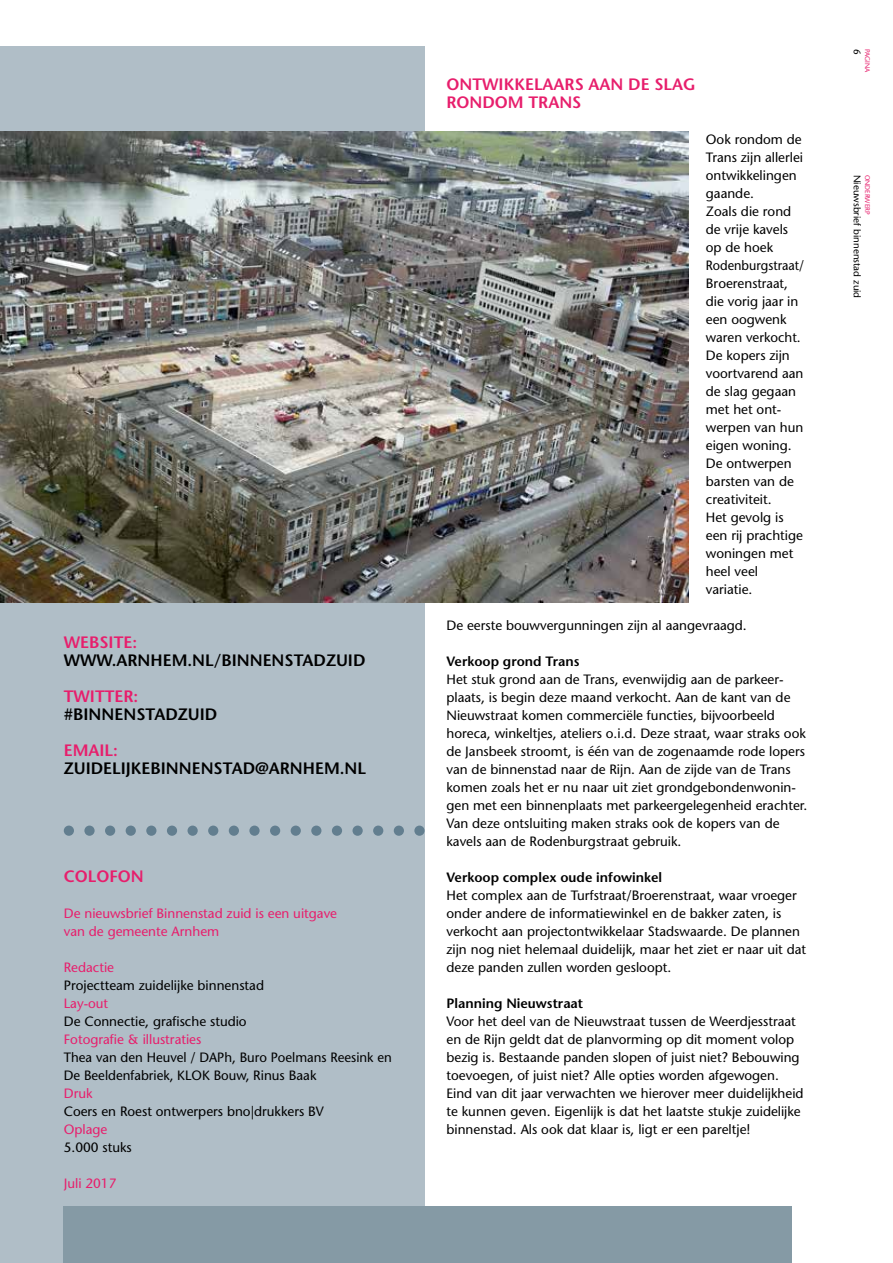
<style>
.page{position:relative;width:893px;height:1263px;background:#fff}
.page>*{position:absolute;margin:0;border:0;box-sizing:border-box;transform-origin:0 0}
.t1{font:600 16.5px "Stone Sans";color:#000}
.t2{font:600 16.5px/18px "Stone Sans";color:#e71e6c}
.t3{font:13.5px/18px "Stone Sans";color:#000}
.t4{font:13.5px/18px "Stone Sans";color:#e71e6c}
.t5{font:600 13.5px "Stone Sans";color:#000}
.t6{font:9.75px "Stone Sans";color:#000}
.t7{font:6.75px "Stone Sans";color:#e71e6c}
</style>
<div class="page">
<div style="left:0;top:47px;width:425px;height:1216px;background:#b0bec7"></div>
<div style="left:64px;top:825px;width:10px;height:11px;background:#627e8f;border-radius:50%"></div>
<div style="left:84px;top:825px;width:11px;height:11px;background:#627e8f;border-radius:50%"></div>
<div style="left:105px;top:825px;width:10px;height:11px;background:#627e8f;border-radius:50%"></div>
<div style="left:126px;top:825px;width:10px;height:11px;background:#627e8f;border-radius:50%"></div>
<div style="left:146px;top:825px;width:10px;height:11px;background:#627e8f;border-radius:50%"></div>
<div style="left:167px;top:825px;width:10px;height:11px;background:#627e8f;border-radius:50%"></div>
<div style="left:188px;top:825px;width:10px;height:11px;background:#627e8f;border-radius:50%"></div>
<div style="left:208px;top:825px;width:10px;height:11px;background:#627e8f;border-radius:50%"></div>
<div style="left:229px;top:825px;width:10px;height:11px;background:#627e8f;border-radius:50%"></div>
<div style="left:249px;top:825px;width:11px;height:11px;background:#627e8f;border-radius:50%"></div>
<div style="left:270px;top:825px;width:10px;height:11px;background:#627e8f;border-radius:50%"></div>
<div style="left:291px;top:825px;width:10px;height:11px;background:#627e8f;border-radius:50%"></div>
<div style="left:311px;top:825px;width:10px;height:11px;background:#627e8f;border-radius:50%"></div>
<div style="left:332px;top:825px;width:10px;height:11px;background:#627e8f;border-radius:50%"></div>
<div style="left:352px;top:825px;width:11px;height:11px;background:#627e8f;border-radius:50%"></div>
<div style="left:373px;top:825px;width:10px;height:11px;background:#627e8f;border-radius:50%"></div>
<div style="left:394px;top:825px;width:10px;height:11px;background:#627e8f;border-radius:50%"></div>
<div style="left:414px;top:825px;width:11px;height:11px;background:#627e8f;border-radius:50%"></div>
<img style="left:0;top:131px;width:689px;height:472px">
<div style="left:64px;top:1207px;width:728px;height:56px;background:#859aa5"></div>
<p class="t2" style="left:64px;top:633px;width:75px">WEBSITE:</p>
<p class="t1" style="left:64px;top:650px;width:303px">WWW.ARNHEM.NL/BINNENSTADZUID</p>
<p class="t2" style="left:64px;top:687px;width:76px">TWITTER:</p>
<p class="t1" style="left:64px;top:704px;width:155px">#BINNENSTADZUID</p>
<p class="t2" style="left:64px;top:741px;width:56px">EMAIL:</p>
<p class="t1" style="left:64px;top:758px;width:304px">ZUIDELIJKEBINNENSTAD@ARNHEM.NL</p>
<p class="t2" style="left:64px;top:867px;width:81px">COLOFON</p>
<p class="t4" style="left:64px;top:904px;width:275px">De nieuwsbrief Binnenstad zuid is een uitgave van de gemeente Arnhem</p>
<p class="t4" style="left:64px;top:958px;width:52px">Redactie</p>
<p class="t3" style="left:64px;top:976px;width:202px">Projectteam zuidelijke binnenstad</p>
<p class="t4" style="left:64px;top:994px;width:46px">Lay-out</p>
<p class="t3" style="left:64px;top:1012px;width:184px">De Connectie, grafische studio</p>
<p class="t4" style="left:64px;top:1030px;width:139px">Fotografie &amp; illustraties</p>
<p class="t3" style="left:64px;top:1048px;width:330px">Thea van den Heuvel / DAPh, Buro Poelmans Reesink en<br>De Beeldenfabriek, KLOK Bouw, Rinus Baak</p>
<p class="t4" style="left:64px;top:1084px;width:30px">Druk</p>
<p class="t3" style="left:64px;top:1102px;width:262px">Coers en Roest ontwerpers bno|drukkers BV</p>
<p class="t4" style="left:64px;top:1120px;width:45px">Oplage</p>
<p class="t3" style="left:64px;top:1138px;width:70px">5.000 stuks</p>
<p class="t4" style="left:64px;top:1174px;width:54px">Juli 2017</p>
<p class="t2" style="left:446px;top:75px;width:251px">ONTWIKKELAARS AAN DE SLAG<br>RONDOM TRANS</p>
<p class="t3" style="left:706px;top:130px;width:100px">Ook rondom de<br>Trans zijn allerlei ontwikkelingen gaande.<br>Zoals die rond de vrije kavels op de hoek<br>Rodenburgstraat/<br>Broerenstraat, die vorig jaar in een oogwenk waren verkocht.<br>De kopers zijn voortvarend aan de slag gegaan met het ont&shy;werpen van hun eigen woning.<br>De ontwerpen barsten van de creativiteit.<br>Het gevolg is een rij prachtige woningen met heel veel variatie.</p>
<p class="t3" style="left:446px;top:616px;width:302px">De eerste bouwvergunningen zijn al aangevraagd.</p>
<p class="t5" style="left:446px;top:653px;width:135px">Verkoop grond Trans</p>
<p class="t3" style="left:446px;top:670px;width:362px">Het stuk grond aan de Trans, evenwijdig aan de parkeer&shy;plaats, is begin deze maand verkocht. Aan de kant van de Nieuwstraat komen commerciële functies, bijvoorbeeld horeca, winkeltjes, ateliers o.i.d. Deze straat, waar straks ook de Jansbeek stroomt, is één van de zogenaamde rode lopers van de binnenstad naar de Rijn. Aan de zijde van de Trans komen zoals het er nu naar uit ziet grondgebondenwonin&shy;gen met een binnenplaats met parkeergelegenheid erachter.<br>Van deze ontsluiting maken straks ook de kopers van de kavels aan de Rodenburgstraat gebruik.</p>
<p class="t5" style="left:446px;top:869px;width:217px">Verkoop complex oude infowinkel</p>
<p class="t3" style="left:446px;top:886px;width:361px">Het complex aan de Turfstraat/Broerenstraat, waar vroeger onder andere de informatiewinkel en de bakker zaten, is verkocht aan projectontwikkelaar Stadswaarde. De plannen zijn nog niet helemaal duidelijk, maar het ziet er naar uit dat deze panden zullen worden gesloopt.</p>
<p class="t5" style="left:446px;top:995px;width:138px">Planning Nieuwstraat</p>
<p class="t3" style="left:446px;top:1012px;width:359px">Voor het deel van de Nieuwstraat tussen de Weerdjesstraat en de Rijn geldt dat de planvorming op dit moment volop bezig is. Bestaande panden slopen of juist niet? Bebouwing toevoegen, of juist niet? Alle opties worden afgewogen.<br>Eind van dit jaar verwachten we hierover meer duidelijkheid te kunnen geven. Eigenlijk is dat het laatste stukje zuidelijke binnenstad. Als ook dat klaar is, ligt er een pareltje!</p>
<p class="t6" style="left:863px;top:49px;width:7px;rotate:90deg">6</p>
<p class="t7" style="left:871px;top:49px;width:25px;rotate:90deg">PAGINA</p>
<p class="t6" style="left:863px;top:175px;width:125px;rotate:90deg">Nieuwsbrief binnenstad zuid</p>
<p class="t7" style="left:871px;top:175px;width:41px;rotate:90deg">ONDERWERP</p>
</div>
